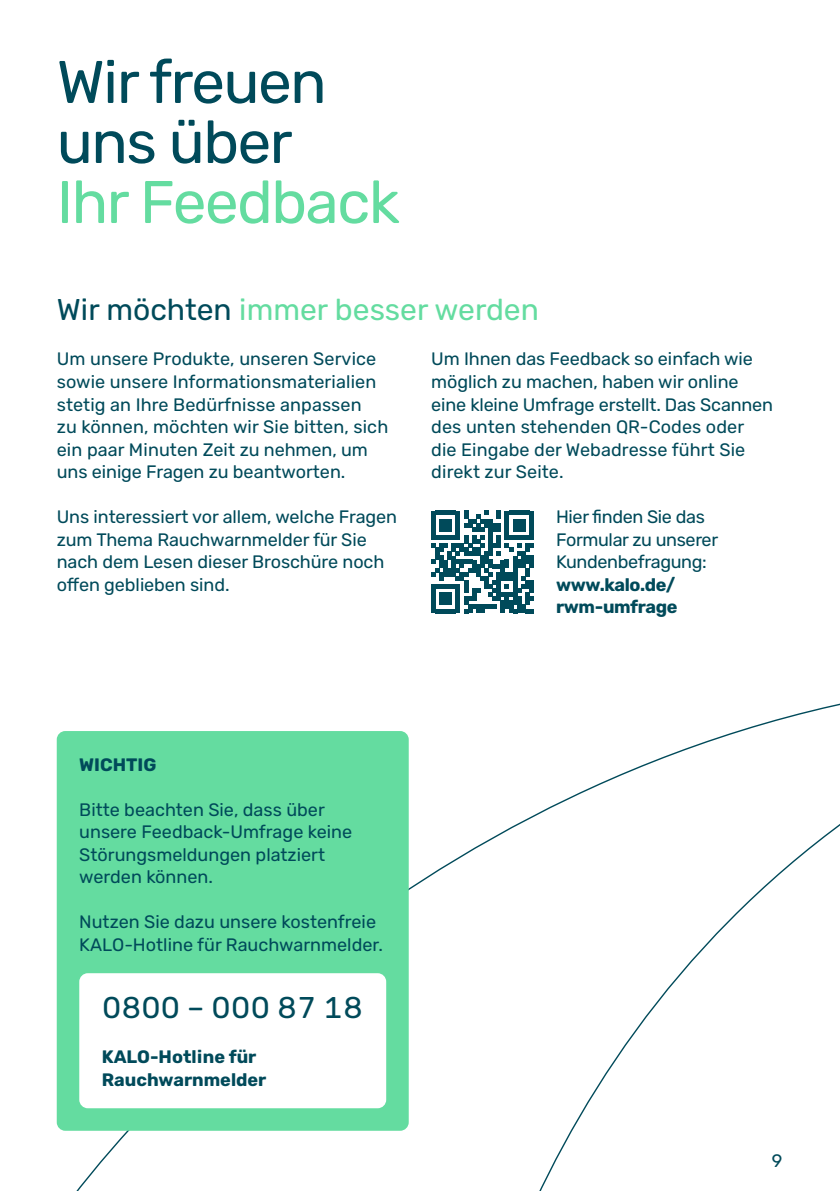
<style>
.page{position:relative;width:840px;height:1191px;background:#fff}
.page>*{position:absolute;margin:0;border:0;box-sizing:border-box;transform-origin:0 0}
.t1{font:60px/60px "Rubik KALO Regular";letter-spacing:-.025em;color:#004a5a}
.t2{font:60px "Rubik KALO Regular";letter-spacing:-.025em;color:#64dca0}
.t3{font:30px "Rubik KALO Regular";color:#64dca0}
.t4{font:30px "Rubik KALO Regular";letter-spacing:-.01em;color:#004a5a}
.t5{font:18px/22.4px "Rubik KALO Regular";color:#004a5a}
.t6{font:18px/22.4px "Rubik KALO Regular";letter-spacing:-.02em;color:#004a5a}
.t7{font:18px/22.4px "Rubik KALO Bold";color:#004a5a}
.t8{font:18px/22.4px "Rubik KALO Bold";letter-spacing:-.02em;color:#004a5a}
.s1{color:#004a5a}
</style>
<div class="page">
<svg style="left:58px;top:703px;width:781px;height:488px"></svg>
<svg style="left:520px;top:792px;width:319px;height:399px"></svg>
<div style="left:57px;top:731px;width:351px;height:399px;background:#64dca0;border-radius:9px"></div>
<div style="left:79px;top:973px;width:307px;height:135px;background:#fff;border-radius:9px"></div>
<svg style="left:431px;top:511px;width:102px;height:102px"></svg>
<h1 class="t1" style="left:57px;top:54px;width:271px">Wir freuen uns über</h1>
<h1 class="t2" style="left:57px;top:168px;width:344px">Ihr Feedback</h1>
<h2 class="t3" style="left:57px;top:293px;width:483px"><span class="s1">Wir möchten</span> immer besser werden</h2>
<p class="t5" style="left:57px;top:348px;width:333px">Um unsere Produkte, unseren Service sowie unsere Informationsmaterialien stetig an Ihre Bedürfnisse anpassen<br>zu können, möchten wir Sie bitten, sich ein paar Minuten Zeit zu nehmen, um uns einige Fragen zu beantworten.</p>
<p class="t5" style="left:57px;top:506px;width:342px">Uns interessiert vor allem, welche Fragen zum Thema Rauchwarnmelder für Sie nach dem Lesen dieser Broschüre noch offen geblieben sind.</p>
<p class="t5" style="left:431px;top:348px;width:343px">Um Ihnen das Feedback so einfach wie möglich zu machen, haben wir online eine kleine Umfrage erstellt. Das Scannen des unten stehenden QR-Codes oder die Eingabe der Webadresse führt Sie direkt zur Seite.</p>
<p class="t6" style="left:555px;top:506px;width:163px">Hier finden Sie das<br>Formular zu unserer<br>Kundenbefragung:</p>
<p class="t8" style="left:555px;top:573px;width:123px">www.kalo.de/ rwm-umfrage</p>
<p class="t7" style="left:79px;top:753px;width:78px">WICHTIG</p>
<p class="t5" style="left:79px;top:798px;width:274px">Bitte beachten Sie, dass über unsere Feedback-Umfrage keine<br>Störungsmeldungen platziert werden können.</p>
<p class="t5" style="left:79px;top:911px;width:305px">Nutzen Sie dazu unsere kostenfreie<br>KALO-Hotline für Rauchwarnmelder.</p>
<h2 class="t4" style="left:102px;top:990px;width:262px">0800 – 000 87 18</h2>
<p class="t7" style="left:102px;top:1046px;width:166px">KALO-Hotline für<br>Rauchwarnmelder</p>
<p class="t5" style="left:770px;top:1150px;width:13px">9</p>
</div>
